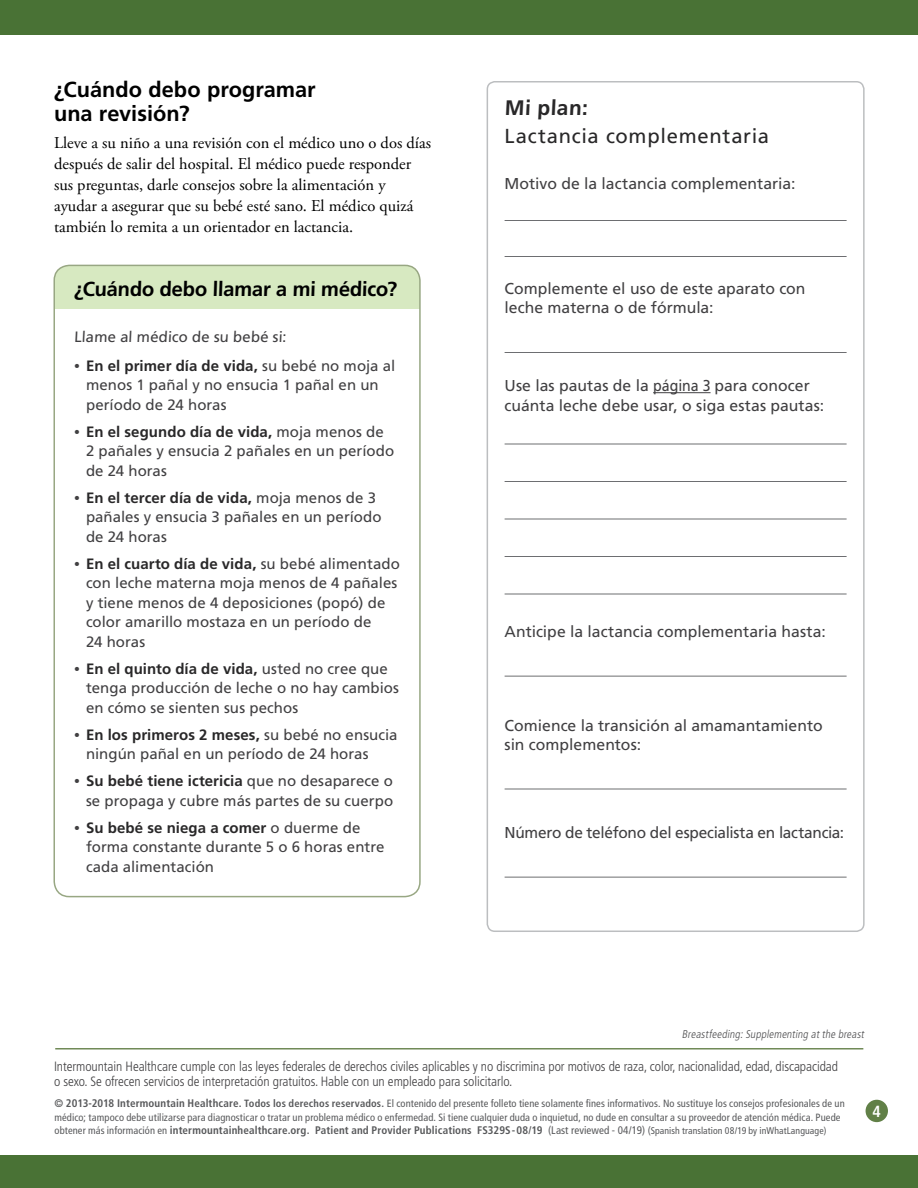
<style>
.page{position:relative;width:918px;height:1188px;background:#fff}
.page>*{position:absolute;margin:0;border:0;box-sizing:border-box;transform-origin:0 0}
.Level_1{font:700 21.75px/24px "Frutiger LT Std";color:#000}
.Title_bar{font:700 21px "Frutiger LT Std";color:#292829}
.Main_table{font:700 20.25px "Frutiger LT Std";color:#000}
.Title_bar-2{font:20.25px "Frutiger LT Std";letter-spacing:.035em;color:#292829}
.Main{font:16.5px/21px "Adobe Garamond Pro";color:#000}
.Page_Number{font:700 condensed 16.2px "Frutiger LT Std";color:#fff}
.Main_table-2{font:15.75px/19.5px "Frutiger LT Std";color:#414042}
.Main_table-3{font:15px/19.5px "Frutiger LT Std";letter-spacing:.005em;color:#414042}
.t1{font:300 condensed 13.5px/15.8px "Frutiger LT Std";letter-spacing:-.005em;color:#414042}
.t2{font:italic 300 condensed 11.25px "Frutiger LT Std";color:#4d4d4f}
.Footer___h6{font:700 condensed 10.95px "Frutiger LT Std";letter-spacing:.01em;color:#58595b}
.Footer___h6-2{font:condensed 10.5px/13.5px "Frutiger LT Std";letter-spacing:.01em;color:#58595b}
.s1{font-family:"Adobe Garamond Pro"}
.s2{font-weight:700;color:#292829}
.s3{font-weight:700;font-size:10.95px}
.s4{font-weight:700}
.s5{font-weight:400;font-size:10.5px}
.s6{font-weight:400}
.s7{font-weight:400;font-size:9.75px}
</style>
<div class="page">
<div style="left:0;top:0;width:918px;height:35px;background:#497235"></div>
<div style="left:0;top:1156px;width:918px;height:32px;background:#497235"></div>
<div style="left:866px;top:1100px;width:22px;height:22px;background:#618047;border-radius:50%"></div>
<hr style="left:55px;top:1048px;width:808px;height:2px;background:#708a57">
<div style="left:54px;top:265px;width:366px;height:44px;background:#d7e9c1"></div>
<div style="left:53px;top:265px;width:368px;height:632px;border:2px solid #98a783;border-radius:15px"></div>
<hr style="left:505px;top:220px;width:342px;height:1px;background:#6d6e71">
<hr style="left:505px;top:256px;width:342px;height:1px;background:#6d6e71">
<hr style="left:505px;top:352px;width:342px;height:1px;background:#6d6e71">
<hr style="left:653px;top:392px;width:58px;height:1px;background:#414042">
<hr style="left:505px;top:444px;width:342px;height:1px;background:#6d6e71">
<hr style="left:505px;top:481px;width:342px;height:1px;background:#6d6e71">
<hr style="left:505px;top:519px;width:342px;height:1px;background:#6d6e71">
<hr style="left:505px;top:556px;width:342px;height:1px;background:#6d6e71">
<hr style="left:505px;top:594px;width:342px;height:1px;background:#6d6e71">
<hr style="left:505px;top:676px;width:342px;height:1px;background:#6d6e71">
<hr style="left:505px;top:789px;width:342px;height:1px;background:#6d6e71">
<hr style="left:505px;top:877px;width:342px;height:1px;background:#6d6e71">
<div style="left:487px;top:81px;width:378px;height:851px;border:2px solid #bcbec0;border-radius:8px"></div>
<p class="Level_1" style="left:54px;top:78px;width:263px">¿Cuándo debo programar una revisión?</p>
<p class="Main" style="left:54px;top:132px;width:379px">Lleve a su niño a una revisión con el médico uno o dos días después de salir del hospital. El médico puede responder sus preguntas, darle consejos sobre la alimentación y ayudar a asegurar que su bebé esté sano. El médico quizá también lo remita a un orientador en lactancia.</p>
<p class="Main_table" style="left:74px;top:277px;width:325px">¿Cuándo debo llamar a mi médico?</p>
<p class="Main_table-3" style="left:74px;top:327px;width:215px">Llame al médico de su bebé si:</p>
<p class="Main_table-3" style="left:86px;top:356px;width:311px;text-indent:-12px"><span class="s1">•</span> <span class="s2">En el primer día de vida,</span> su bebé no moja al menos 1 pañal y no ensucia 1 pañal en un período de 24 horas</p>
<p class="Main_table-3" style="left:86px;top:422px;width:310px;text-indent:-12px"><span class="s1">•</span> <span class="s2">En el segundo día de vida,</span> moja menos de<br>2 pañales y ensucia 2 pañales en un período de 24 horas</p>
<p class="Main_table-3" style="left:86px;top:488px;width:297px;text-indent:-12px"><span class="s1">•</span> <span class="s2">En el tercer día de vida,</span> moja menos de 3 pañales y ensucia 3 pañales en un período de 24 horas</p>
<p class="Main_table-3" style="left:86px;top:554px;width:316px;text-indent:-12px"><span class="s1">•</span> <span class="s2">En el cuarto día de vida,</span> su bebé alimentado con leche materna moja menos de 4 pañales y tiene menos de 4 deposiciones (popó) de color amarillo mostaza en un período de<br>24 horas</p>
<p class="Main_table-3" style="left:86px;top:659px;width:315px;text-indent:-12px"><span class="s1">•</span> <span class="s2">En el quinto día de vida,</span> usted no cree que tenga producción de leche o no hay cambios en cómo se sienten sus pechos</p>
<p class="Main_table-3" style="left:86px;top:725px;width:313px;text-indent:-12px"><span class="s1">•</span> <span class="s2">En los primeros 2 meses,</span> su bebé no ensucia ningún pañal en un período de 24 horas</p>
<p class="Main_table-3" style="left:74px;top:771px;width:321px;text-align:right"><span class="s1">•</span> <span class="s2">Su bebé tiene ictericia</span> que no desaparece o se propaga y cubre más partes de su cuerpo</p>
<p class="Main_table-3" style="left:86px;top:818px;width:300px;text-indent:-12px"><span class="s1">•</span> <span class="s2">Su bebé se niega a comer</span> o duerme de forma constante durante 5 o 6 horas entre cada alimentación</p>
<p class="Title_bar" style="left:505px;top:95px;width:86px">Mi plan:</p>
<p class="Title_bar-2" style="left:505px;top:124px;width:266px">Lactancia complementaria</p>
<p class="Main_table-2" style="left:505px;top:173px;width:292px">Motivo de la lactancia complementaria:</p>
<p class="Main_table-2" style="left:505px;top:278px;width:302px">Complemente el uso de este aparato con leche materna o de fórmula:</p>
<p class="Main_table-2" style="left:505px;top:376px;width:321px">Use las pautas de la página 3 para conocer cuánta leche debe usar, o siga estas pautas:</p>
<p class="Main_table-2" style="left:505px;top:622px;width:323px">Anticipe la lactancia complementaria hasta:</p>
<p class="Main_table-2" style="left:505px;top:716px;width:320px">Comience la transición al amamantamiento sin complementos:</p>
<p class="Main_table-2" style="left:505px;top:823px;width:341px">Número de teléfono del especialista en lactancia:</p>
<p class="t2" style="left:682px;top:1027px;width:186px">Breastfeeding:Supplementing atthe breast</p>
<p class="t1" style="left:54px;top:1058px;width:786px">Intermountain Healthcare cumple con las leyes federales de derechos civiles aplicables y no discrimina por motivos de raza, color, nacionalidad, edad, discapacidad o sexo. Se ofrecen servicios de interpretación gratuitos. Hable con un empleado para solicitarlo.</p>
<p class="Footer___h6-2" style="left:54px;top:1097px;width:792px"><span class="s3">© 2013-2018 Intermountain Healthcare.</span> <span class="s4">Todos los derechos reservados.</span> El contenido del presente folleto tiene solamente fines informativos. No sustituye los consejos profesionales de un médico; tampoco debe utilizarse para diagnosticar o tratar un problema médico o enfermedad. Si tiene cualquier duda o inquietud, no dude en consultar a su proveedor de atención médica. Puede</p>
<p class="Footer___h6" style="left:54px;top:1124px;width:773px"><span class="s5">obtener más información en</span> intermountainhealthcare.org. Patient and Provider Publications FS329S-08/19 <span class="s6">(Last reviewed - 04/19)</span> <span class="s5">(</span><span class="s7">Spanish translation 08/19 by inWhatLanguage)</span></p>
<p class="Page_Number" style="left:873px;top:1101px;width:10px">4</p>
</div>
